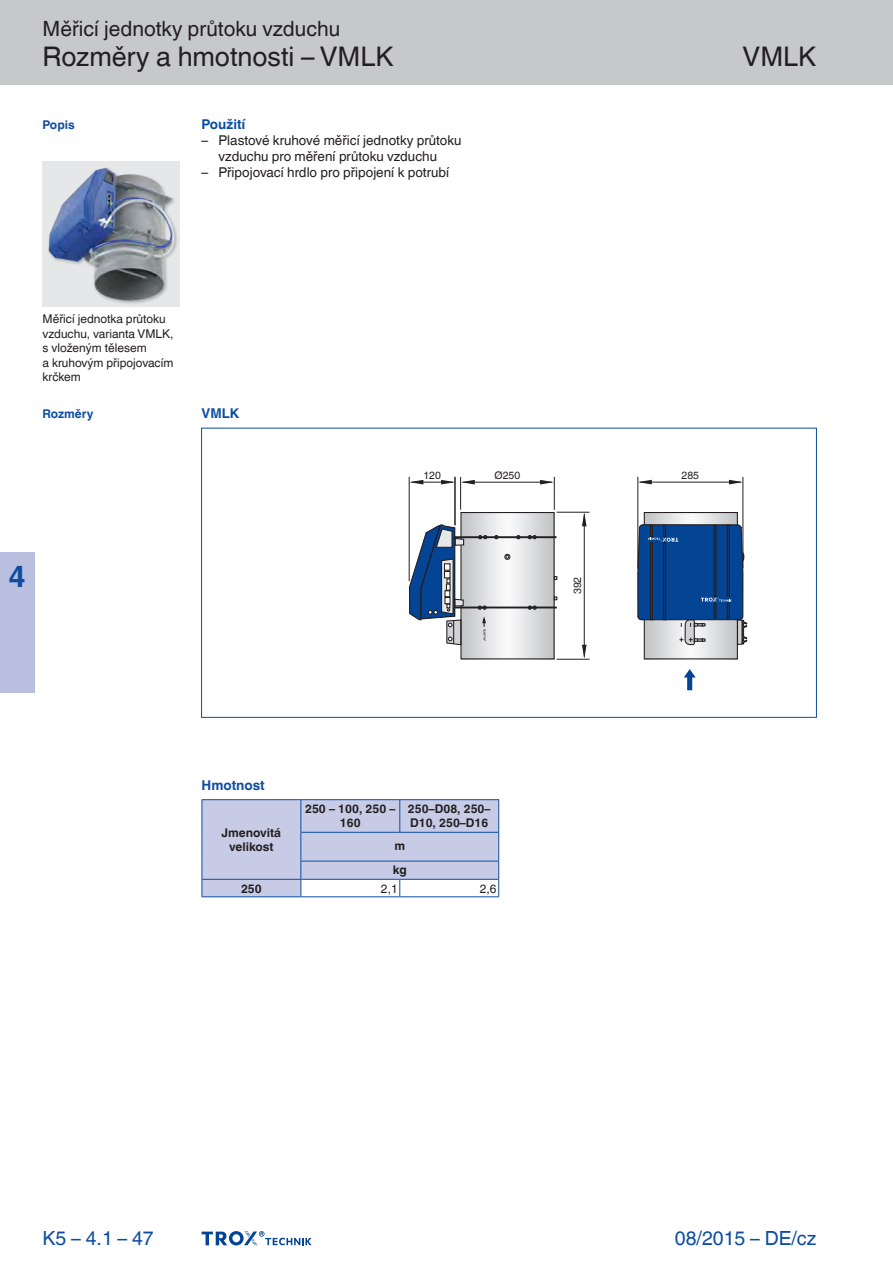
<style>
.page{position:relative;width:893px;height:1263px;background:#fff}
.page>*{position:absolute;margin:0;border:0;box-sizing:border-box;transform-origin:0 0}
.t1{font:700 30px "TROX Helvetica";color:#0d4da1}
.t2{font:27px "TROX Helvetica";color:#231f20}
.t3{font:21px "TROX Helvetica";color:#231f20}
.t4{font:19.5px "TROX Helvetica";color:#0d4da1}
.t5{font:13.5px/16.2px "TROX Helvetica";color:#231f20;text-align:center}
.t6{font:700 13.5px "TROX Helvetica";color:#0d4da1}
.t7{font:12px/14.4px "TROX Helvetica";color:#231f20}
.t8{font:700 12px/14.4px "TROX Helvetica";color:#231f20;text-align:center}
.t9{font:700 12px "TROX Helvetica";color:#0d4da1}
.t10{font:10.5px "TROX Helvetica";color:#231f20}
.t11{font:3px "Arial";color:#231f20;scale:2.34 1}
</style>
<div class="page">
<div style="left:0;top:0;width:893px;height:85px;background:#c7c8ca"></div>
<div style="left:0;top:553px;width:34px;height:140px;background:#babfe0"></div>
<svg style="left:202px;top:1231px;width:110px;height:15px"></svg>
<img style="left:43px;top:161px;width:137px;height:145px">
<hr style="left:301px;top:799px;width:99px;height:1px;background:#0d4da1">
<hr style="left:400px;top:799px;width:99px;height:1px;background:#0d4da1">
<hr style="left:202px;top:799px;width:99px;height:1px;background:#0d4da1">
<svg style="left:202px;top:800px;width:297px;height:97px;background:#c5cbe5"></svg>
<svg style="left:408px;top:511px;width:149px;height:149px"></svg>
<svg style="left:684px;top:669px;width:12px;height:21px"></svg>
<hr style="left:554px;top:477px;width:1px;height:33px;background:#231f20">
<hr style="left:460px;top:477px;width:1px;height:33px;background:#231f20">
<hr style="left:557px;top:512px;width:33px;height:1px;background:#231f20">
<hr style="left:557px;top:659px;width:33px;height:1px;background:#231f20">
<hr style="left:584px;top:514px;width:1px;height:143px;background:#231f20">
<svg style="left:582px;top:512px;width:5px;height:14px"></svg>
<svg style="left:582px;top:645px;width:5px;height:14px"></svg>
<hr style="left:463px;top:482px;width:89px;height:1px;background:#231f20">
<svg style="left:461px;top:480px;width:14px;height:4px"></svg>
<svg style="left:540px;top:480px;width:14px;height:4px"></svg>
<svg style="left:637px;top:476px;width:111px;height:170px"></svg>
<hr style="left:638px;top:477px;width:1px;height:92px;background:#231f20">
<hr style="left:743px;top:477px;width:1px;height:91px;background:#231f20">
<hr style="left:409px;top:477px;width:1px;height:104px;background:#231f20">
<hr style="left:411px;top:482px;width:42px;height:1px;background:#231f20">
<svg style="left:409px;top:480px;width:14px;height:4px"></svg>
<svg style="left:441px;top:480px;width:14px;height:4px"></svg>
<hr style="left:455px;top:477px;width:1px;height:48px;background:#231f20">
<hr style="left:201px;top:428px;width:1px;height:290px;background:#0d4da1">
<hr style="left:816px;top:428px;width:1px;height:290px;background:#0d4da1">
<hr style="left:201px;top:428px;width:615px;height:1px;background:#0d4da1">
<hr style="left:201px;top:717px;width:615px;height:1px;background:#0d4da1">
<h3 class="t3" style="left:43px;top:17px;width:299px">Měřicí jednotky průtoku vzduchu</h3>
<h2 class="t2" style="left:43px;top:41px;width:353px">Rozměry a hmotnosti – VMLK</h2>
<p class="t9" style="left:43px;top:117px;width:34px">Popis</p>
<p class="t6" style="left:202px;top:116px;width:46px">Použití</p>
<p class="t5" style="left:202px;top:132px;width:262px">– Plastové kruhové měřicí jednotky průtoku vzduchu pro měření průtoku vzduchu</p>
<p class="t5" style="left:202px;top:165px;width:249px">– Připojovací hrdlo pro připojení k potrubí</p>
<h2 class="t2" style="left:743px;top:41px;width:75px">VMLK</h2>
<p class="t7" style="left:43px;top:312px;width:133px">Měřicí jednotka průtoku vzduchu, varianta VMLK, s vloženým tělesem<br>a kruhovým připojovacím krčkem</p>
<p class="t9" style="left:43px;top:407px;width:52px">Rozměry</p>
<p class="t6" style="left:202px;top:406px;width:39px">VMLK</p>
<h1 class="t1" style="left:8px;top:559px;width:19px">4</h1>
<p class="t10" style="left:423px;top:469px;width:19px">120</p>
<p class="t10" style="left:495px;top:469px;width:27px">Ø250</p>
<p class="t10" style="left:682px;top:469px;width:19px">285</p>
<p class="t11" style="left:483px;top:641px;width:7px;rotate:-90deg">AIR</p>
<p class="t10" style="left:571px;top:594px;width:19px;rotate:-90deg">392</p>
<p class="t6" style="left:202px;top:777px;width:65px">Hmotnost</p>
<p class="t8" style="left:222px;top:825px;width:61px">Jmenovitá velikost</p>
<p class="t8" style="left:305px;top:801px;width:92px">250 – 100, 250 –<br>160</p>
<p class="t8" style="left:408px;top:801px;width:84px;text-align:left">250–D08, 250–<br>D10, 250–D16</p>
<p class="t8" style="left:393px;top:834px;width:15px;line-height:23.5px;text-align:left">m kg</p>
<p class="t8" style="left:241px;top:881px;width:22px">250</p>
<p class="t7" style="left:381px;top:881px;width:18px">2,1</p>
<p class="t7" style="left:480px;top:881px;width:18px">2,6</p>
<h3 class="t4" style="left:43px;top:1227px;width:113px">K5 – 4.1 – 47</h3>
<h3 class="t4" style="left:675px;top:1227px;width:143px">08/2015 – DE/cz</h3>
</div>
